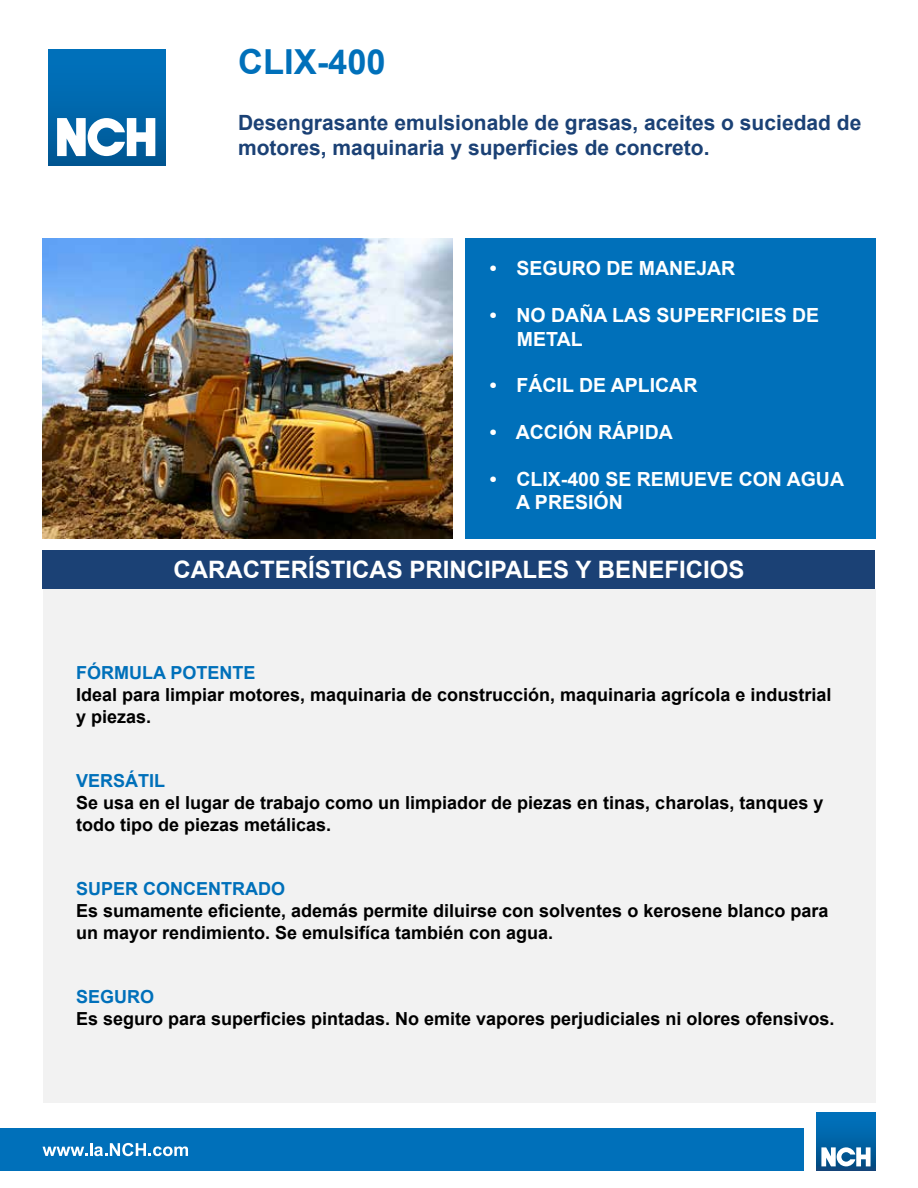
<style>
.page{position:relative;width:918px;height:1188px;background:#fff}
.page>*{position:absolute;margin:0;border:0;box-sizing:border-box;transform-origin:0 0}
.t1{font:700 34.5px "Arial";color:#0070ba}
.t2{font:700 24px "Arial";color:#fff}
.t3{font:700 21px/25.2px "Arial";color:#1b4175}
.t4{font:700 19.5px/23.4px "Arial";color:#fff}
.t5{font:700 18px/21.6px "Arial";color:#000}
.t6{font:700 18px "Arial";color:#0070ba}
</style>
<div class="page">
<div style="left:43px;top:550px;width:832px;height:39px;background:#1b4175"></div>
<div style="left:0;top:1128px;width:803px;height:43px;background:#0070ba"></div>
<div style="left:43px;top:589px;width:832px;height:514px;background:#f2f2f2"></div>
<div style="left:465px;top:238px;width:410px;height:301px;background:#0070ba"></div>
<svg style="left:43px;top:1143px;width:145px;height:13px"></svg>
<svg style="left:816px;top:1112px;width:60px;height:59px"></svg>
<div style="left:817px;top:1112px;width:58px;height:59px;background:linear-gradient(to bottom,#0075c2,#084d82)"></div>
<svg style="left:821px;top:1147px;width:50px;height:19px"></svg>
<div style="left:48px;top:49px;width:117px;height:116px;background:linear-gradient(to bottom,#0074c0,#005895)"></div>
<svg style="left:57px;top:118px;width:98px;height:38px"></svg>
<img style="left:43px;top:238px;width:410px;height:301px">
<h1 class="t1" style="left:238px;top:40px;width:149px">CLIX-400</h1>
<p class="t3" style="left:238px;top:110px;width:625px">Desengrasante emulsionable de grasas, aceites o suciedad de motores, maquinaria y superficies de concreto.</p>
<p class="t4" style="left:490px;top:258px;width:247px">• SEGURO DE MANEJAR</p>
<p class="t4" style="left:517px;top:304px;width:304px;text-indent:-27px">• NO DAÑA LAS SUPERFICIES DE<br>METAL</p>
<p class="t4" style="left:490px;top:375px;width:209px">• FÁCIL DE APLICAR</p>
<p class="t4" style="left:490px;top:421px;width:185px">• ACCIÓN RÁPIDA</p>
<p class="t4" style="left:516px;top:468px;width:329px;text-indent:-26px">• CLIX-400 SE REMUEVE CON AGUA<br>A PRESIÓN</p>
<h2 class="t2" style="left:174px;top:554px;width:572px">CARACTERÍSTICAS PRINCIPALES Y BENEFICIOS</h2>
<p class="t6" style="left:76px;top:661px;width:181px">FÓRMULA POTENTE</p>
<p class="t5" style="left:76px;top:684px;width:757px">Ideal para limpiar motores, maquinaria de construcción, maquinaria agrícola e industrial y piezas.</p>
<p class="t6" style="left:76px;top:769px;width:91px">VERSÁTIL</p>
<p class="t5" style="left:76px;top:792px;width:749px">Se usa en el lugar de trabajo como un limpiador de piezas en tinas, charolas, tanques y todo tipo de piezas metálicas.</p>
<p class="t6" style="left:76px;top:877px;width:210px">SUPER CONCENTRADO</p>
<p class="t5" style="left:76px;top:900px;width:754px">Es sumamente eficiente, además permite diluirse con solventes o kerosene blanco para un mayor rendimiento. Se emulsifíca también con agua.</p>
<p class="t6" style="left:76px;top:985px;width:80px">SEGURO</p>
<p class="t5" style="left:76px;top:1008px;width:760px">Es seguro para superficies pintadas. No emite vapores perjudiciales ni olores ofensivos.</p>
</div>
